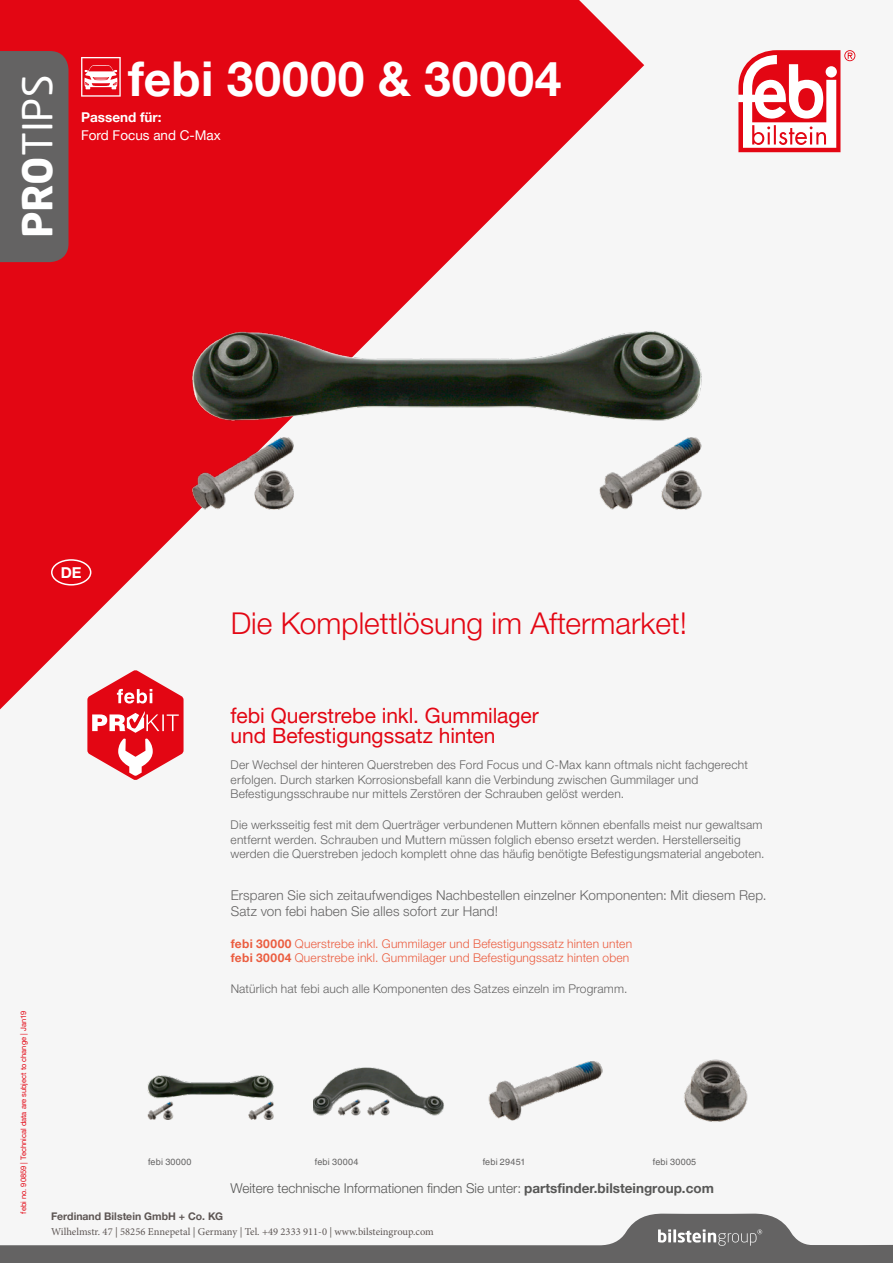
<style>
.page{position:relative;width:893px;height:1263px;background:#f6f6f6}
.page>*{position:absolute;margin:0;border:0;box-sizing:border-box;transform-origin:0 0}
.t1{font:700 48px "Helvetica Neue World 75";letter-spacing:.02em;color:#fff}
.t2{font:40.65px "Neo Sans Pro";color:#fff}
.t3{font:30px "Helvetica Neue World 45 Lt";color:#e30613}
.t4{font:21px/19.5px "Helvetica Neue World 55 Roman";letter-spacing:-.005em;color:#e30613}
.t5{font:700 15px "Helvetica Neue World 75";color:#fff}
.t6{font:13.5px/16.2px "Helvetica Neue World 45 Lt";letter-spacing:.01em;color:#646363}
.t7{font:13.5px "Helvetica Neue World 45 Lt";color:#575756}
.t8{font:13.5px "Helvetica Neue World 55 Roman";color:#fff}
.t9{font:700 13.5px "Helvetica Neue World 75";color:#fff}
.t10{font:12px/14.4px "Helvetica Neue World 45 Lt";letter-spacing:.015em;color:#646363}
.t11{font:12px/14.4px "Helvetica Neue World 45 Lt";letter-spacing:.015em;color:#eb5d40}
.t12{font:10.5px "Minion Pro";color:#5d5654}
.t13{font:700 10.5px "Helvetica Neue World 75";color:#5d5654}
.t14{font:9px "Helvetica World";letter-spacing:.025em;color:#646363}
.t15{font:7.5px "Helvetica Neue World 55 Roman";color:#e30613}
.s1{font-weight:700}
.s2{font-family:"Helvetica Neue World 75";font-weight:700}
</style>
<div class="page">
<svg style="left:0;top:0;width:644px;height:710px;fill:#e30613"></svg>
<div style="left:0;top:51px;width:69px;height:211px;background:#646363"></div>
<svg style="left:738px;top:50px;width:117px;height:102px"></svg>
<svg style="left:0;top:1213px;width:893px;height:50px"></svg>
<svg style="left:87px;top:670px;width:97px;height:110px"></svg>
<div style="left:51px;top:559px;width:40px;height:26px;border:2px solid #fff;border-radius:50%"></div>
<svg style="left:81px;top:57px;width:40px;height:40px"></svg>
<img style="left:170px;top:309px;width:532px;height:221px">
<img style="left:147px;top:1075px;width:127px;height:45px">
<img style="left:314px;top:1067px;width:130px;height:49px">
<img style="left:488px;top:1061px;width:115px;height:60px">
<img style="left:684px;top:1059px;width:64px;height:63px">
<h2 class="t2" style="left:13px;top:238px;width:165px;rotate:-90deg"><span class="s1">PRO</span>TIPS</h2>
<h1 class="t1" style="left:128px;top:51px;width:435px">febi 30000 &amp; 30004</h1>
<p class="t9" style="left:81px;top:110px;width:82px">Passend für:</p>
<p class="t8" style="left:81px;top:128px;width:141px">Ford Focus and C-Max</p>
<p class="t5" style="left:61px;top:564px;width:22px">DE</p>
<h3 class="t3" style="left:231px;top:606px;width:458px">Die Komplettlösung im Aftermarket!</h3>
<h3 class="t4" style="left:231px;top:706px;width:310px">febi Querstrebe inkl. Gummilager und Befestigungssatz hinten</h3>
<p class="t10" style="left:231px;top:758px;width:519px">Der Wechsel der hinteren Querstreben des Ford Focus und C-Max kann oftmals nicht fachgerecht erfolgen. Durch starken Korrosionsbefall kann die Verbindung zwischen Gummilager und<br>Befestigungsschraube nur mittels Zerstören der Schrauben gelöst werden.</p>
<p class="t10" style="left:231px;top:818px;width:536px">Die werksseitig fest mit dem Querträger verbundenen Muttern können ebenfalls meist nur gewaltsam entfernt werden. Schrauben und Muttern müssen folglich ebenso ersetzt werden. Herstellerseitig werden die Querstreben jedoch komplett ohne das häufig benötigte Befestigungsmaterial angeboten.</p>
<p class="t6" style="left:231px;top:887px;width:537px">Ersparen Sie sich zeitaufwendiges Nachbestellen einzelner Komponenten: Mit diesem Rep.<br>Satz von febi haben Sie alles sofort zur Hand!</p>
<p class="t11" style="left:231px;top:936px;width:403px"><span class="s2">febi 30000</span> Querstrebe inkl. Gummilager und Befestigungssatz hinten unten <span class="s2">febi 30004</span> Querstrebe inkl. Gummilager und Befestigungssatz hinten oben</p>
<p class="t10" style="left:231px;top:982px;width:398px">Natürlich hat febi auch alle Komponenten des Satzes einzeln im Programm.</p>
<p class="t15" style="left:19px;top:1213px;width:204px;rotate:-90deg">febi no. 90859 | Technical data are subject to change | Jan19</p>
<p class="t14" style="left:148px;top:1156px;width:45px">febi 30000</p>
<p class="t14" style="left:315px;top:1156px;width:45px">febi 30004</p>
<p class="t14" style="left:483px;top:1156px;width:44px">febi 29451</p>
<p class="t14" style="left:653px;top:1156px;width:45px">febi 30005</p>
<p class="t7" style="left:231px;top:1180px;width:485px">Weitere technische Informationen finden Sie unter: <span class="s2">partsfinder.bilsteingroup.com</span></p>
<p class="t13" style="left:51px;top:1210px;width:174px">Ferdinand Bilstein GmbH + Co. KG</p>
<p class="t12" style="left:51px;top:1224px;width:384px">Wilhelmstr. 47 | 58256 Ennepetal | Germany | Tel. +49 2333 911-0 | www.bilsteingroup.com</p>
</div>
